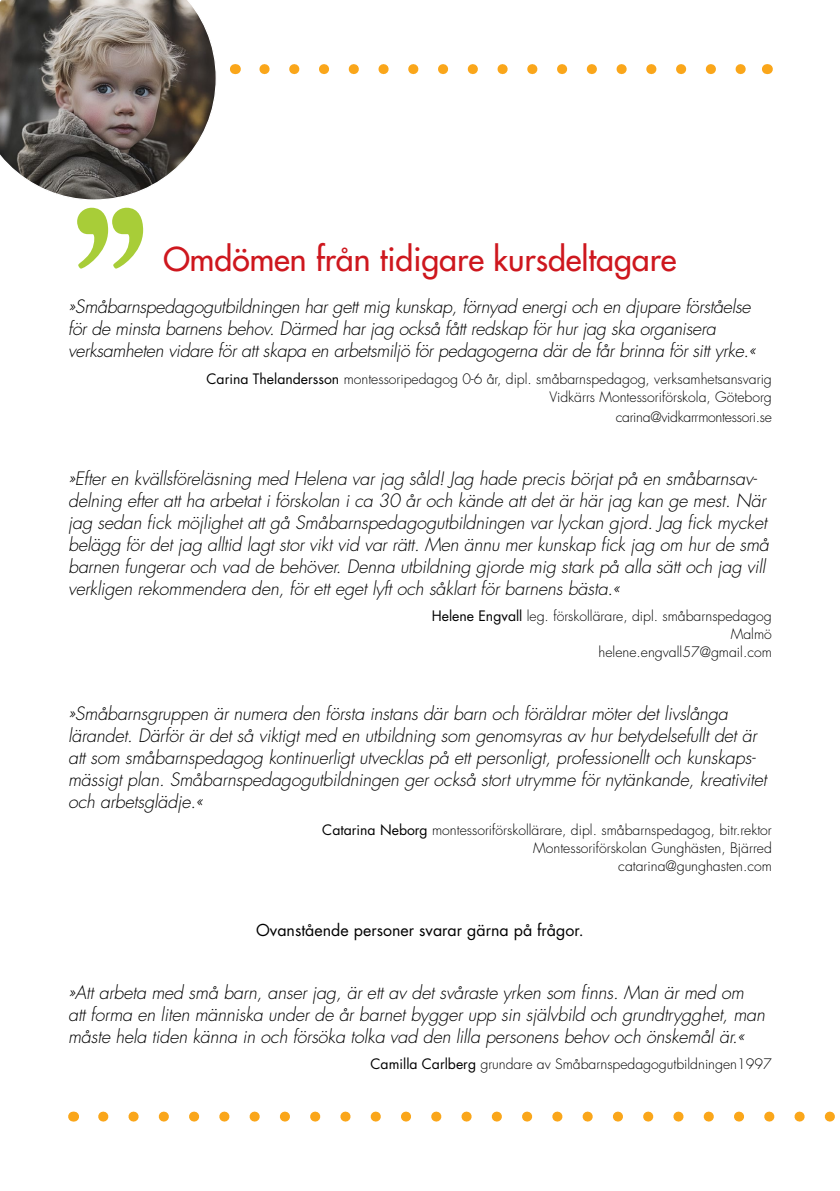
<style>
.page{position:relative;width:840px;height:1191px;background:#fff}
.page>*{position:absolute;margin:0;border:0;box-sizing:border-box;transform-origin:0 0}
.t1{font:500 32px "Futura Std";color:#ce171e}
.t2{font:italic 300 18px/22px "Futura Std";letter-spacing:-.01em;color:#000}
.t3{font:16px "Futura Std";color:#000}
.t4{font:300 14px/18px "Futura Std";color:#000;text-align:right}
.t5{font:300 14px "Futura Std";letter-spacing:-.02em;color:#000}
.s1{font-weight:400}
</style>
<div class="page">
<svg style="left:0;top:0;width:216px;height:200px;background:#7b736e"></svg>
<svg style="left:77px;top:208px;width:66px;height:60px"></svg>
<svg style="left:103px;top:1111px;width:732px;height:10px"></svg>
<svg style="left:264px;top:64px;width:482px;height:10px"></svg>
<h1 class="t1" style="left:163px;top:239px;width:514px">Omdömen från tidigare kursdeltagare</h1>
<p class="t2" style="left:68px;top:296px;width:689px">»Småbarnspedagogutbildningen har gett mig kunskap, förnyad energi och en djupare förståelse för de minsta barnens behov. Därmed har jag också fått redskap för hur jag ska organisera verksamheten vidare för att skapa en arbetsmiljö för pedagogerna där de får brinna för sitt yrke.«</p>
<p class="t4" style="left:206px;top:370px;width:566px"><span class="s1">Carina Thelandersson</span> montessoripedagog 0-6 år, dipl. småbarnspedagog, verksamhetsansvarig<br>Vidkärrs Montessoriförskola, Göteborg</p>
<p class="t5" style="left:615px;top:408px;width:157px">carina@vidkarrmontessori.se</p>
<p class="t2" style="left:68px;top:467px;width:702px">»Efter en kvällsföreläsning med Helena var jag såld! Jag hade precis börjat på en småbarnsav&shy;delning efter att ha arbetat i förskolan i ca 30 år och kände att det är här jag kan ge mest. När jag sedan fick möjlighet att gå Småbarnspedagogutbildningen var lyckan gjord. Jag fick mycket belägg för det jag alltid lagt stor vikt vid var rätt. Men ännu mer kunskap fick jag om hur de små barnen fungerar och vad de behöver. Denna utbildning gjorde mig stark på alla sätt och jag vill verkligen rekommendera den, för ett eget lyft och såklart för barnens bästa.«</p>
<p class="t4" style="left:431px;top:607px;width:341px"><span class="s1">Helene Engvall</span> leg. förskollärare, dipl. småbarnspedagog<br>Malmö<br>helene.engvall57@gmail.com</p>
<p class="t2" style="left:68px;top:703px;width:699px">»Småbarnsgruppen är numera den första instans där barn och föräldrar möter det livslånga lärandet. Därför är det så viktigt med en utbildning som genomsyras av hur betydelsefullt det är att som småbarnspedagog kontinuerligt utvecklas på ett personligt, professionellt och kunskaps&shy;mässigt plan. Småbarnspedagogutbildningen ger också stort utrymme för nytänkande, kreativitet och arbetsglädje.«</p>
<p class="t4" style="left:322px;top:821px;width:451px"><span class="s1">Catarina Neborg</span> montessoriförskollärare, dipl. småbarnspedagog, bitr.rektor<br>Montessoriförskolan Gunghästen, Bjärred<br>catarina@gunghasten.com</p>
<p class="t3" style="left:256px;top:919px;width:329px">Ovanstående personer svarar gärna på frågor.</p>
<p class="t2" style="left:68px;top:981px;width:698px">»Att arbeta med små barn, anser jag, är ett av det svåraste yrken som finns. Man är med om att forma en liten människa under de år barnet bygger upp sin självbild och grundtrygghet, man måste hela tiden känna in och försöka tolka vad den lilla personens behov och önskemål är.«</p>
<p class="t4" style="left:370px;top:1055px;width:402px"><span class="s1">Camilla Carlberg</span> grundare av Småbarnspedagogutbildningen1997</p>
</div>
